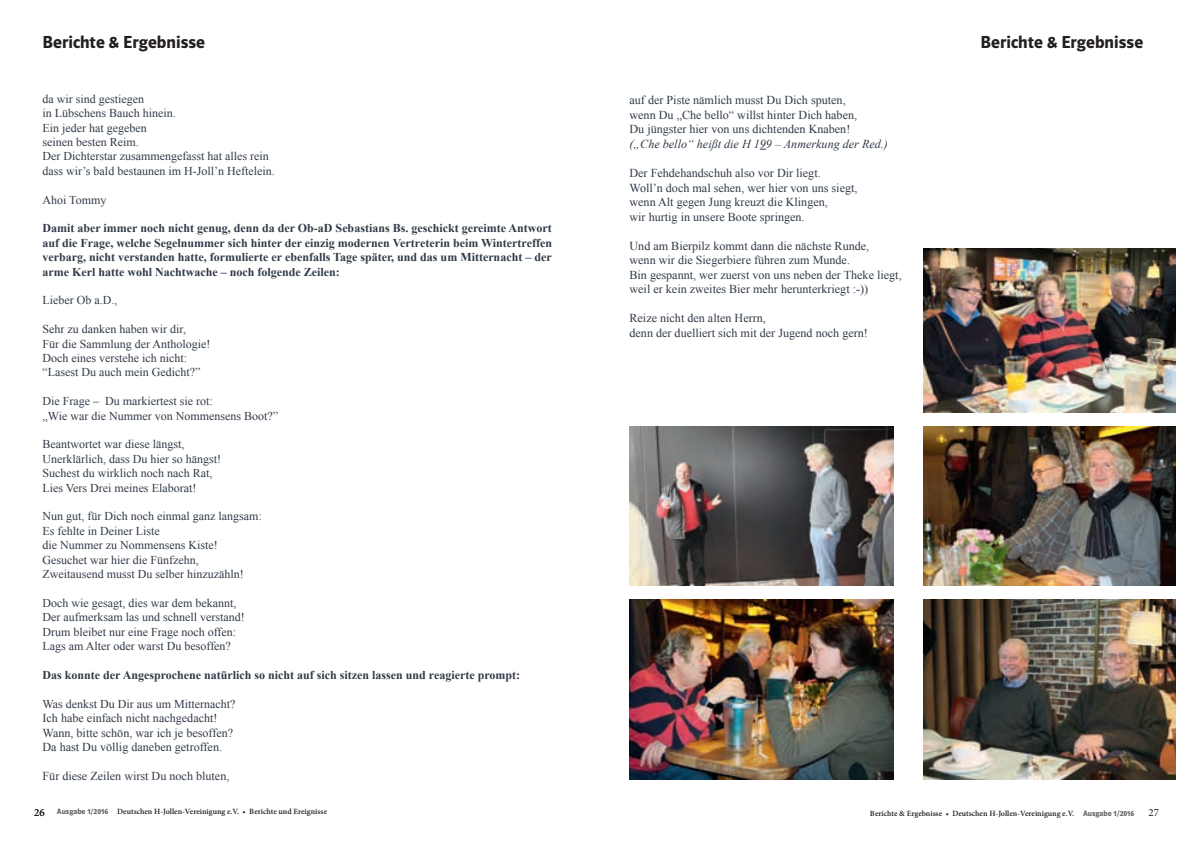
<style>
.page{position:relative;width:1191px;height:842px;background:#fff}
.page>*{position:absolute;margin:0;border:0;box-sizing:border-box;transform-origin:0 0}
.t1{font:18px "Polo Euro Hfett";color:#231f20}
.t2{font:12.1px/14.5px "Times New Roman";color:#303a47}
.t3{font:italic 12.1px "Times New Roman";color:#303a47}
.t4{font:12px/14.4px "Times New Roman";color:#303a47}
.t5{font:700 12px/14.4px "Times New Roman";color:#303a47;text-align:justify}
.t6{font:11px "Minion Pro";color:#231f20}
.t7{font:600 8px "Minion Pro";color:#231f20}
.s1{font-family:"Polo Euro Hfett";font-weight:400;color:#636366}
</style>
<div class="page">
<img style="left:924px;top:599px;width:252px;height:180px">
<img style="left:924px;top:248px;width:252px;height:164px">
<img style="left:629px;top:426px;width:264px;height:159px">
<img style="left:629px;top:599px;width:264px;height:180px">
<img style="left:924px;top:426px;width:252px;height:159px">
<h1 class="t1" style="left:43px;top:32px;width:164px">Berichte &amp; Ergebnisse</h1>
<p class="t4" style="left:43px;top:91px;width:234px">da wir sind gestiegen<br>in Lübschens Bauch hinein.<br>Ein jeder hat gegeben<br>seinen besten Reim.<br>Der Dichterstar zusammengefasst hat alles rein dass wir’s bald bestaunen im H-Joll’n Heftelein.</p>
<p class="t4" style="left:43px;top:192px;width:65px">Ahoi Tommy</p>
<p class="t5" style="left:43px;top:221px;width:511px">Damit aber immer noch nicht genug, denn da der Ob-aD Sebastians Bs. geschickt gereimte Antwort auf die Frage, welche Segelnummer sich hinter der einzig modernen Vertreterin beim Wintertreffen verbarg, nicht verstanden hatte, formulierte er ebenfalls Tage später, und das um Mitternacht – der arme Kerl hatte wohl Nachtwache – noch folgende Zeilen:</p>
<p class="t4" style="left:43px;top:293px;width:76px">Lieber Ob a.D.,</p>
<p class="t4" style="left:43px;top:322px;width:169px">Sehr zu danken haben wir dir,<br>Für die Sammlung der Anthologie!<br>Doch eines verstehe ich nicht: “Lasest Du auch mein Gedicht?”</p>
<p class="t4" style="left:43px;top:394px;width:237px">Die Frage – Du markiertest sie rot:<br>„Wie war die Nummer von Nommensens Boot?”</p>
<p class="t4" style="left:43px;top:437px;width:180px">Beantwortet war diese längst, Unerklärlich, dass Du hier so hängst!<br>Suchest du wirklich noch nach Rat, Lies Vers Drei meines Elaborat!</p>
<p class="t4" style="left:43px;top:509px;width:221px">Nun gut, für Dich noch einmal ganz langsam:<br>Es fehlte in Deiner Liste<br>die Nummer zu Nommensens Kiste!<br>Gesuchet war hier die Fünfzehn, Zweitausend musst Du selber hinzuzähln!</p>
<p class="t4" style="left:43px;top:595px;width:204px">Doch wie gesagt, dies war dem bekannt, Der aufmerksam las und schnell verstand!<br>Drum bleibet nur eine Frage noch offen:<br>Lags am Alter oder warst Du besoffen?</p>
<p class="t5" style="left:43px;top:667px;width:479px">Das konnte der Angesprochene natürlich so nicht auf sich sitzen lassen und reagierte prompt:</p>
<p class="t4" style="left:43px;top:696px;width:195px">Was denkst Du Dir aus um Mitternacht?</p>
<p class="t2" style="left:43px;top:711px;width:192px">Ich habe einfach nicht nachgedacht!<br>Wann, bitte schön, war ich je besoffen?<br>Da hast Du völlig daneben getroffen.</p>
<p class="t2" style="left:43px;top:769px;width:188px">Für diese Zeilen wirst Du noch bluten,</p>
<p class="t2" style="left:629px;top:93px;width:229px">auf der Piste nämlich musst Du Dich sputen, wenn Du „Che bello“ willst hinter Dich haben,<br>Du jüngster hier von uns dichtenden Knaben!</p>
<p class="t3" style="left:629px;top:135px;width:260px">(„Che bello“ heißt die H 199 – Anmerkung der Red.)</p>
<p class="t2" style="left:629px;top:165px;width:229px">Der Fehdehandschuh also vor Dir liegt.<br>Woll’n doch mal sehen, wer hier von uns siegt, wenn Alt gegen Jung kreuzt die Klingen,<br>wir hurtig in unsere Boote springen.</p>
<p class="t2" style="left:629px;top:238px;width:274px">Und am Bierpilz kommt dann die nächste Runde,<br>wenn wir die Siegerbiere führen zum Munde.<br>Bin gespannt, wer zuerst von uns neben der Theke liegt, weil er kein zweites Bier mehr herunterkriegt :-))</p>
<p class="t2" style="left:629px;top:311px;width:240px">Reize nicht den alten Herrn,<br>denn der duelliert sich mit der Jugend noch gern!</p>
<h1 class="t1" style="left:980px;top:32px;width:164px">Berichte &amp; Ergebnisse</h1>
<p class="t7" style="left:57px;top:806px;width:272px"><span class="s1">Ausgabe 1/2016</span> Deutschen H-Jollen-Vereinigung e.V. • Berichte und Ereignisse</p>
<p class="t7" style="left:870px;top:807px;width:266px">Berichte &amp; Ergebnisse • Deutschen H-Jollen-Vereinigung e.V. <span class="s1">Ausgabe 1/2016</span></p>
<p class="t6" style="left:34px;top:805px;width:12px">26</p>
<p class="t6" style="left:1148px;top:805px;width:12px">27</p>
</div>
